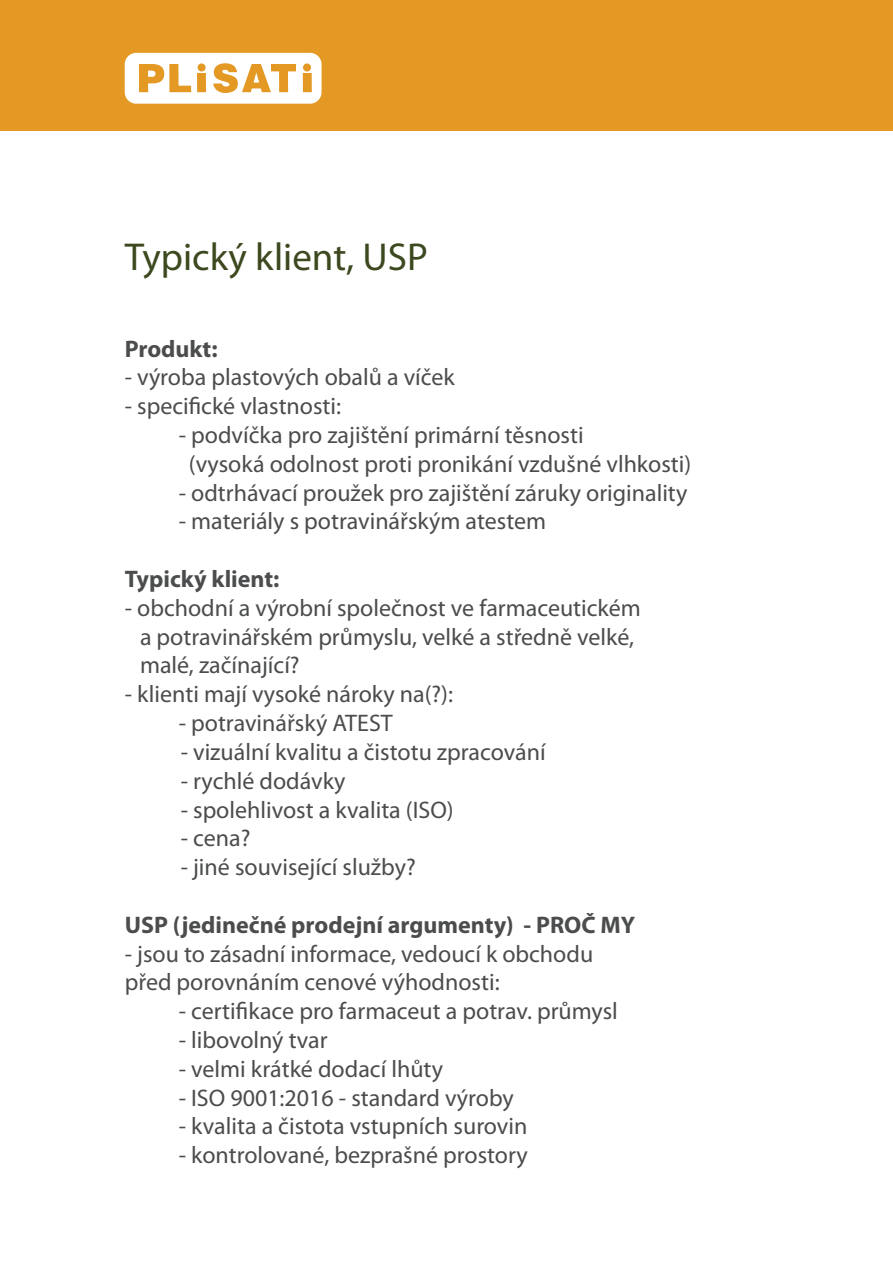
<style>
.page{position:relative;width:893px;height:1263px;background:#fff}
.page>*{position:absolute;margin:0;border:0;box-sizing:border-box;transform-origin:0 0}
.t1{font:39px "Myriad Pro";color:#3c481e}
.t2{font:24px/28.8px "Myriad Pro";color:#4b4c4d}
.t3{font:700 24px "Myriad Pro";color:#4b4c4d}
</style>
<div class="page">
<div style="left:0;top:0;width:893px;height:130px;background:#e39924"></div>
<svg style="left:125px;top:53px;width:197px;height:51px"></svg>
<h1 class="t1" style="left:125px;top:233px;width:305px">Typický klient, USP</h1>
<p class="t3" style="left:125px;top:333px;width:94px">Produkt:</p>
<p class="t2" style="left:125px;top:363px;width:332px">- výroba plastových obalů a víček</p>
<p class="t2" style="left:125px;top:391px;width:218px">- specifické vlastnosti:</p>
<p class="t2" style="left:189px;top:420px;width:504px;text-indent:-10px">- podvíčka pro zajištění primární těsnosti<br>(vysoká odolnost proti pronikání vzdušné vlhkosti)</p>
<p class="t2" style="left:179px;top:478px;width:510px">- odtrhávací proužek pro zajištění záruky originality</p>
<p class="t2" style="left:179px;top:507px;width:369px">- materiály s potravinářským atestem</p>
<p class="t3" style="left:125px;top:563px;width:156px">Typický klient:</p>
<p class="t2" style="left:140px;top:593px;width:502px;text-indent:-15px">- obchodní a výrobní společnost ve farmaceutickém a potravinářském průmyslu, velké a středně velké, malé, začínající?</p>
<p class="t2" style="left:125px;top:679px;width:330px">- klienti mají vysoké nároky na(?):</p>
<p class="t2" style="left:179px;top:708px;width:216px">- potravinářský ATEST</p>
<p class="t2" style="left:181px;top:737px;width:367px">- vizuální kvalitu a čistotu zpracování</p>
<p class="t2" style="left:181px;top:766px;width:166px">- rychlé dodávky</p>
<p class="t2" style="left:181px;top:795px;width:274px">- spolehlivost a kvalita (ISO)</p>
<p class="t2" style="left:181px;top:823px;width:71px">- cena?</p>
<p class="t2" style="left:181px;top:852px;width:237px">- jiné související služby?</p>
<p class="t3" style="left:125px;top:909px;width:512px">USP (jedinečné prodejní argumenty) - PROČ MY</p>
<p class="t2" style="left:125px;top:939px;width:470px">- jsou to zásadní informace, vedoucí k obchodu před porovnáním cenové výhodnosti:</p>
<p class="t2" style="left:179px;top:996px;width:441px">- certifikace pro farmaceut a potrav. průmysl</p>
<p class="t2" style="left:179px;top:1025px;width:150px">- libovolný tvar</p>
<p class="t2" style="left:179px;top:1054px;width:266px">- velmi krátké dodací lhůty</p>
<p class="t2" style="left:179px;top:1083px;width:337px">- ISO 9001:2016 - standard výroby</p>
<p class="t2" style="left:179px;top:1111px;width:350px">- kvalita a čistota vstupních surovin</p>
<p class="t2" style="left:179px;top:1140px;width:351px">- kontrolované, bezprašné prostory</p>
</div>
